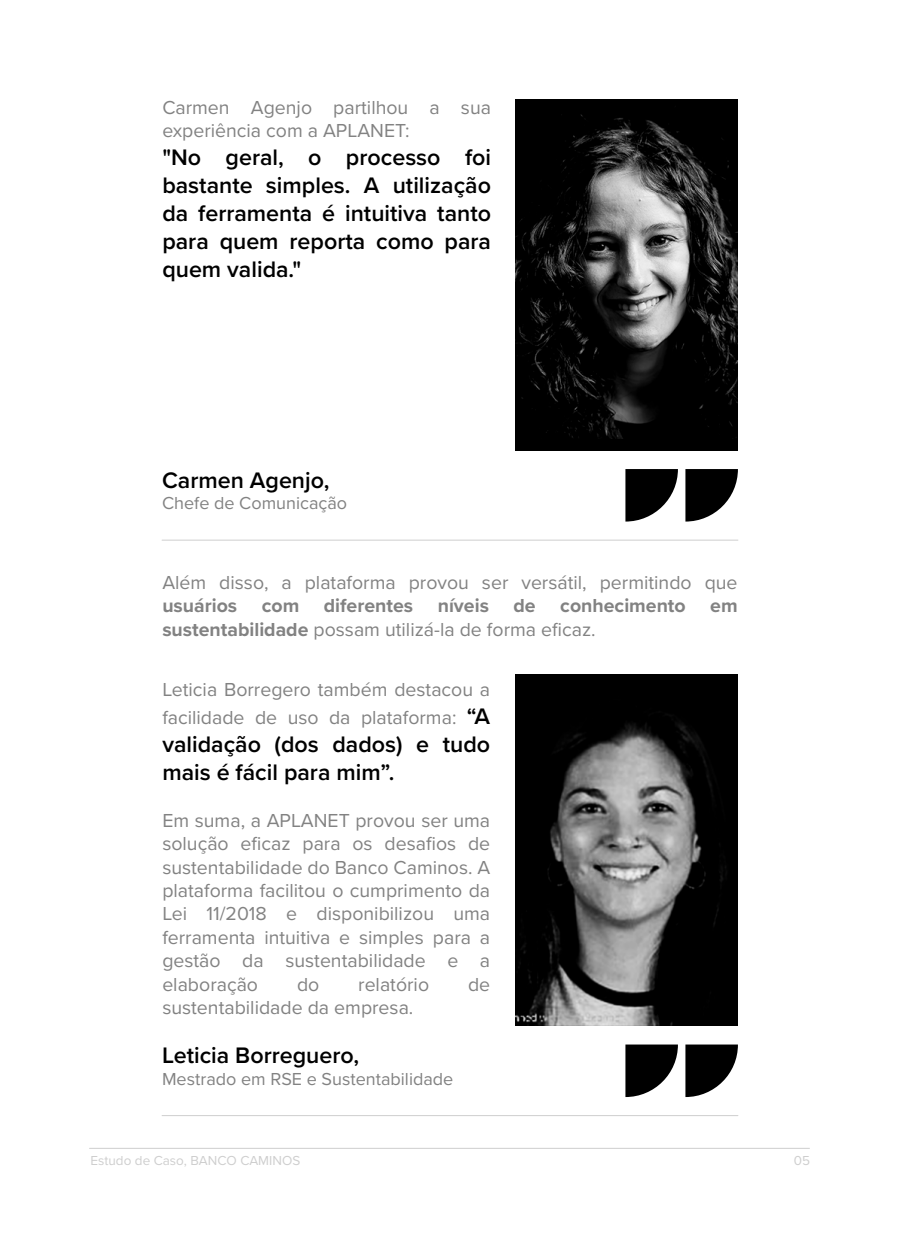
<style>
.page{position:relative;width:900px;height:1238px;background:#fff}
.page>*{position:absolute;margin:0;border:0;box-sizing:border-box;transform-origin:0 0}
.t1{font:600 23.25px/27.9px "Proxima Nova";color:#000}
.t2{font:19.5px/23.4px "Proxima Nova";color:#828282}
.t3{font:700 19.5px "Proxima Nova";color:#828282}
.t4{font:18px "Proxima Nova";color:#828282}
.t5{font:13.5px "Proxima Nova";color:#cecece}
.s1{font-weight:700}
.s2{font-weight:600;font-size:23.25px;color:#000}
</style>
<div class="page">
<svg style="left:625px;top:469px;width:53px;height:52px"></svg>
<svg style="left:685px;top:469px;width:53px;height:52px"></svg>
<hr style="left:162px;top:540px;width:576px;height:1px;background:#cecece">
<svg style="left:625px;top:1044px;width:53px;height:53px"></svg>
<svg style="left:685px;top:1044px;width:53px;height:53px"></svg>
<hr style="left:162px;top:1115px;width:576px;height:1px;background:#cecece">
<hr style="left:89px;top:1148px;width:720px;height:1px;background:#cecece">
<img style="left:516px;top:99px;width:222px;height:351px">
<img style="left:516px;top:675px;width:222px;height:351px">
<p class="t2" style="left:162px;top:94px;width:330px">Carmen Agenjo partilhou a sua experiência com a APLANET:</p>
<p class="t1" style="left:162px;top:142px;width:330px;text-align:justify">"No geral, o processo foi bastante simples. A utilização da ferramenta é intuitiva tanto para quem reporta como para quem valida."</p>
<p class="t1" style="left:162px;top:465px;width:169px">Carmen Agenjo,</p>
<p class="t4" style="left:162px;top:490px;width:187px">Chefe de Comunicação</p>
<p class="t2" style="left:162px;top:570px;width:577px">Além disso, a plataforma provou ser versátil, permitindo que</p>
<p class="t3" style="left:162px;top:591px;width:76px">usuários</p>
<p class="t3" style="left:262px;top:591px;width:39px">com</p>
<p class="t3" style="left:324px;top:591px;width:91px">diferentes</p>
<p class="t3" style="left:438px;top:591px;width:53px">níveis</p>
<p class="t3" style="left:514px;top:591px;width:24px">de</p>
<p class="t3" style="left:560px;top:591px;width:127px">conhecimento</p>
<p class="t3" style="left:710px;top:591px;width:29px">em</p>
<p class="t2" style="left:162px;top:616px;width:435px"><span class="s1">sustentabilidade</span> possam utilizá-la de forma eficaz.</p>
<p class="t2" style="left:162px;top:675px;width:329px;line-height:27.9px">Leticia Borregero também destacou a facilidade de uso da plataforma: <span class="s2">“A</span></p>
<p class="t1" style="left:162px;top:729px;width:329px">validação (dos dados) e tudo mais é fácil para mim”.</p>
<p class="t2" style="left:162px;top:807px;width:329px;text-align:justify">Em suma, a APLANET provou ser uma solução eficaz para os desafios de sustentabilidade do Banco Caminos. A plataforma facilitou o cumprimento da Lei 11/2018 e disponibilizou uma ferramenta intuitiva e simples para a gestão da sustentabilidade e a elaboração</p>
<p class="t2" style="left:297px;top:971px;width:24px">do</p>
<p class="t2" style="left:358px;top:971px;width:72px">relatório</p>
<p class="t2" style="left:468px;top:971px;width:24px">de</p>
<p class="t2" style="left:162px;top:995px;width:253px">sustentabilidade da empresa.</p>
<p class="t1" style="left:162px;top:1040px;width:199px">Leticia Borreguero,</p>
<p class="t4" style="left:162px;top:1065px;width:293px">Mestrado em RSE e Sustentabilidade</p>
<p class="t5" style="left:91px;top:1150px;width:211px">Estudo de Caso, BANCO CAMINOS</p>
<p class="t5" style="left:794px;top:1150px;width:18px">05</p>
</div>
